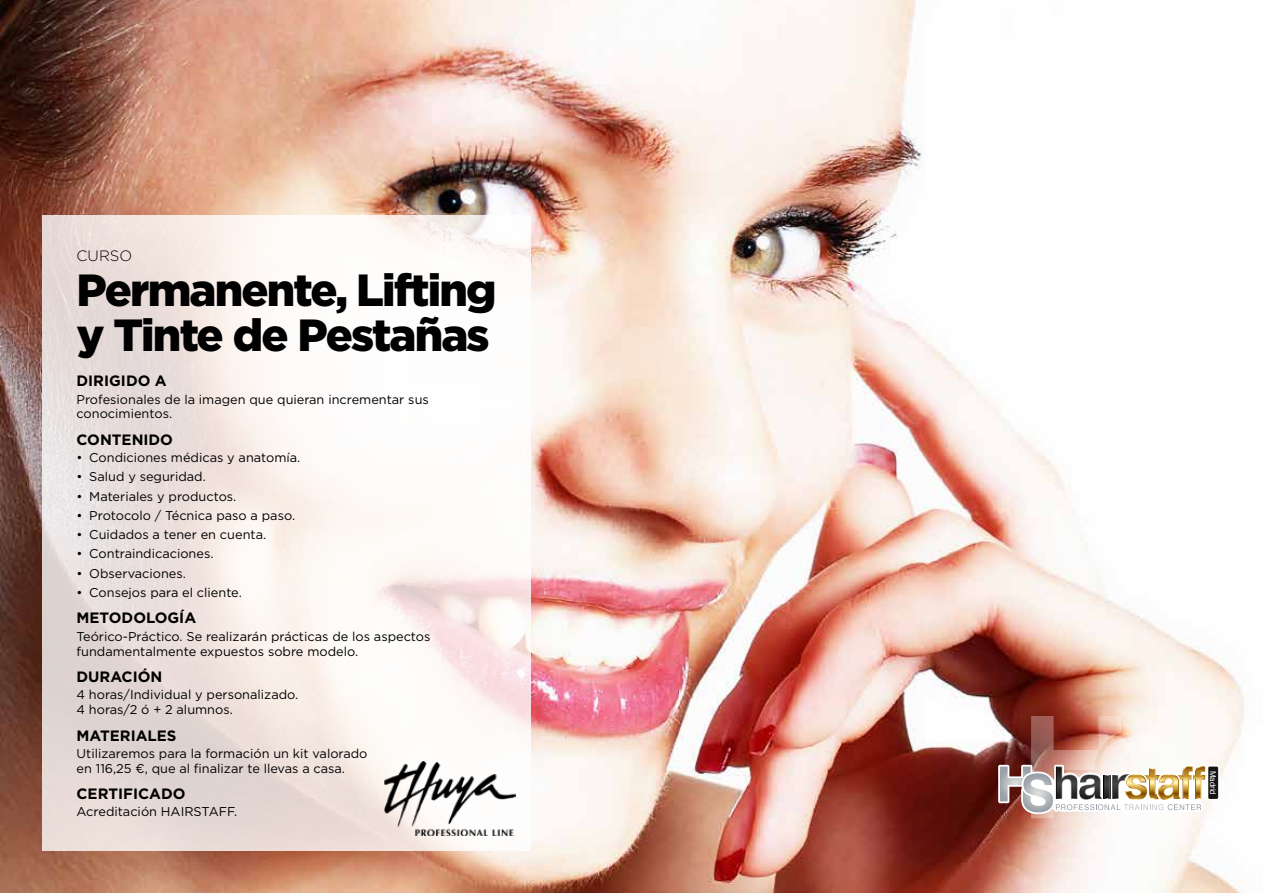
<style>
.page{position:relative;width:1263px;height:893px;background:#fff}
.page>*{position:absolute;margin:0;border:0;box-sizing:border-box;transform-origin:0 0}
.t1{font:900 45px/45px "Gotham";letter-spacing:-.04em;color:#000}
.t2{font:700 15px "Gotham";color:#000}
.t3{font:300 15px "Gotham";color:#000}
.t4{font:12.75px/15px "Gotham";color:#000}
.t5{font:7.95px "Helvetica";color:#fff}
</style>
<div class="page">
<img style="left:0;top:0;width:1244px;height:893px">
<img style="left:999px;top:716px;width:221px;height:134px">
<svg style="left:43px;top:215px;width:488px;height:635px"></svg>
<img style="left:385px;top:761px;width:131px;height:74px">
<p class="t3" style="left:77px;top:247px;width:57px">CURSO</p>
<h1 class="t1" style="left:77px;top:267px;width:421px">Permanente, Lifting y Tinte de Pestañas</h1>
<p class="t2" style="left:77px;top:371px;width:92px">DIRIGIDO A</p>
<p class="t4" style="left:77px;top:391px;width:354px">Profesionales de la imagen que quieran incrementar sus conocimientos.</p>
<p class="t2" style="left:77px;top:430px;width:98px">CONTENIDO</p>
<p class="t4" style="left:77px;top:450px;width:225px">• Condiciones médicas y anatomía.</p>
<p class="t4" style="left:77px;top:469px;width:131px">• Salud y seguridad.</p>
<p class="t4" style="left:77px;top:488px;width:161px">• Materiales y productos.</p>
<p class="t4" style="left:77px;top:508px;width:220px">• Protocolo / Técnica paso a paso.</p>
<p class="t4" style="left:77px;top:527px;width:191px">• Cuidados a tener en cuenta.</p>
<p class="t4" style="left:77px;top:546px;width:138px">• Contraindicaciones.</p>
<p class="t4" style="left:77px;top:565px;width:111px">• Observaciones.</p>
<p class="t4" style="left:77px;top:585px;width:167px">• Consejos para el cliente.</p>
<p class="t2" style="left:77px;top:608px;width:121px">METODOLOGÍA</p>
<p class="t4" style="left:77px;top:628px;width:355px">Teórico-Práctico. Se realizarán prácticas de los aspectos fundamentalmente expuestos sobre modelo.</p>
<p class="t2" style="left:77px;top:667px;width:87px">DURACIÓN</p>
<p class="t4" style="left:77px;top:687px;width:223px">4 horas/Individual y personalizado.<br>4 horas/2 ó + 2 alumnos.</p>
<p class="t2" style="left:77px;top:725px;width:101px">MATERIALES</p>
<p class="t4" style="left:77px;top:745px;width:292px">Utilizaremos para la formación un kit valorado en 116,25 €, que al finalizar te llevas a casa.</p>
<p class="t2" style="left:77px;top:784px;width:111px">CERTIFICADO</p>
<p class="t4" style="left:77px;top:804px;width:162px">Acreditación HAIRSTAFF.</p>
<p class="t5" style="left:1219px;top:770px;width:26px;rotate:90deg">Madrid</p>
</div>
